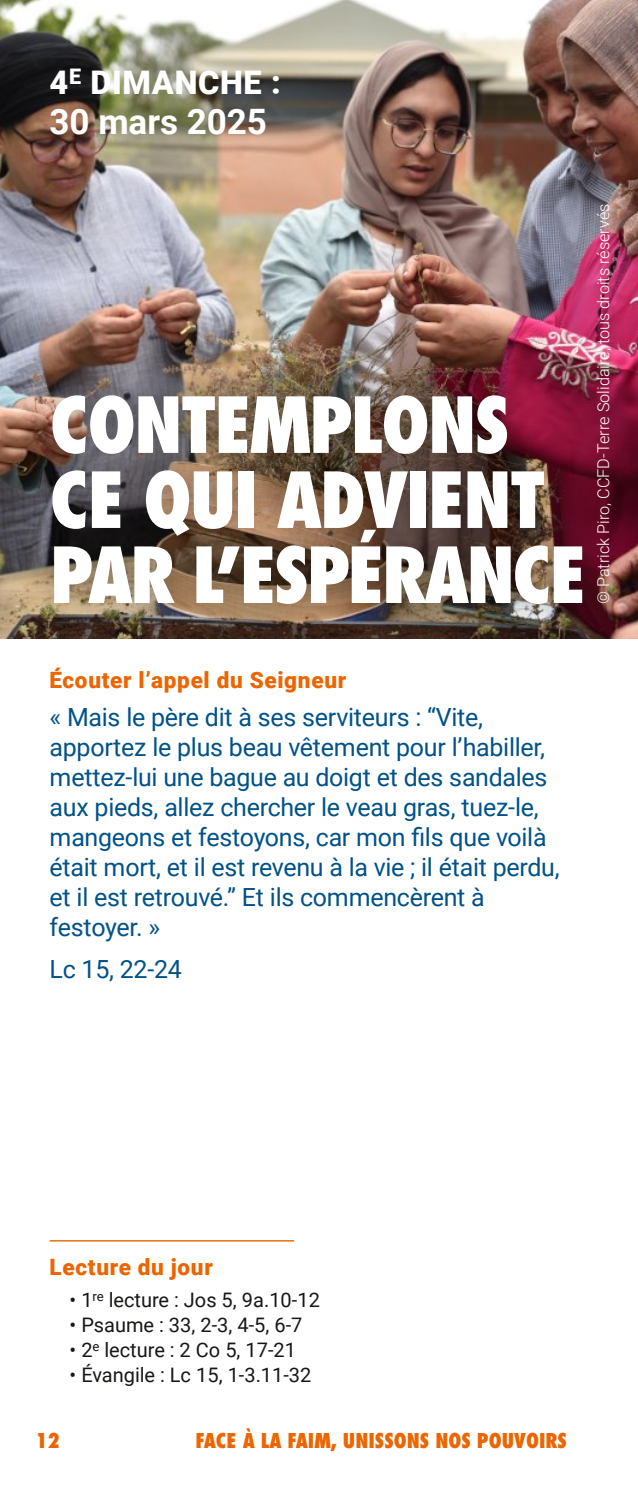
<style>
.page{position:relative;width:638px;height:1489px;background:#fff}
.page>*{position:absolute;margin:0;border:0;box-sizing:border-box;transform-origin:0 0}
.t1{font:800 condensed 75px/75px "Futura LT";letter-spacing:-.03em;color:#fff}
.t2{font:700 35px "Roboto";color:#fff}
.t3{font:900 32.5px "Roboto";letter-spacing:.02em;color:#fff}
.t4{font:25px/30px "Roboto";letter-spacing:-.01em;color:#005289}
.t5{font:900 22.5px "Roboto";letter-spacing:.035em;color:#ec6500}
.t6{font:20px "Roboto";color:#181715}
.t7{font:800 condensed 20px "Futura LT";color:#ec6500}
.t8{font:300 16.25px "Roboto";color:#fff}
</style>
<div class="page">
<img style="left:0;top:0;width:638px;height:638px">
<hr style="left:50px;top:1239px;width:244px;height:2px;background:#ec6500">
<div style="left:7px;top:353px;width:631px;height:463px;background:#181715;opacity:.5"></div>
<h3 class="t3" style="left:50px;top:64px;width:233px">4<sup>E</sup> DIMANCHE :</h3>
<h2 class="t2" style="left:50px;top:102px;width:219px">30 mars 2025</h2>
<h1 class="t1" style="left:50px;top:387px;width:538px">CONTEMPLONS<br>CE QUI ADVIENT<br>PAR L’ESPÉRANCE</h1>
<p class="t8" style="left:594px;top:604px;width:402px;rotate:-90deg">© Patrick Piro, CCFD-Terre Solidaire, tous droits réservés</p>
<p class="t5" style="left:50px;top:667px;width:298px">Écouter l’appel du Seigneur</p>
<p class="t4" style="left:50px;top:702px;width:511px">« Mais le père dit à ses serviteurs : “Vite, apportez le plus beau vêtement pour l’habiller, mettez-lui une bague au doigt et des sandales aux pieds, allez chercher le veau gras, tuez-le, mangeons et festoyons, car mon fils que voilà était mort, et il est revenu à la vie ; il était perdu, et il est retrouvé.” Et ils commencèrent à festoyer. »</p>
<p class="t4" style="left:50px;top:954px;width:134px">Lc 15, 22-24</p>
<p class="t5" style="left:50px;top:1253px;width:165px">Lecture du jour</p>
<p class="t6" style="left:70px;top:1288px;width:252px">• 1<sup>re</sup> lecture : Jos 5, 9a.10-12</p>
<p class="t6" style="left:70px;top:1313px;width:234px">• Psaume : 33, 2-3, 4-5, 6-7</p>
<p class="t6" style="left:70px;top:1338px;width:228px">• 2<sup>e</sup> lecture : 2 Co 5, 17-21</p>
<p class="t6" style="left:70px;top:1363px;width:243px">• Évangile : Lc 15, 1-3.11-32</p>
<p class="t7" style="left:35px;top:1427px;width:26px">12</p>
<p class="t7" style="left:195px;top:1427px;width:373px">FACE À LA FAIM, UNISSONS NOS POUVOIRS</p>
</div>
